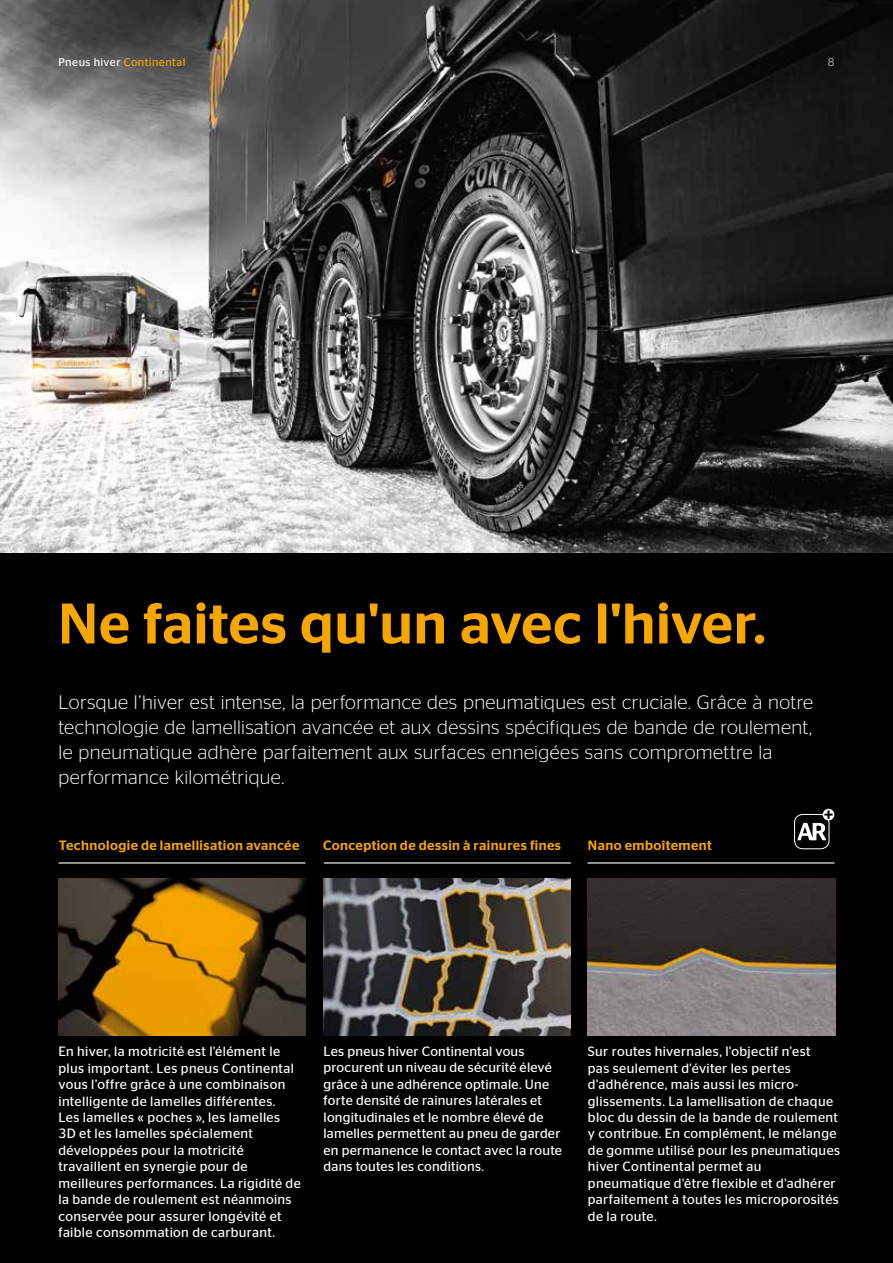
<style>
.page{position:relative;width:893px;height:1263px;background:#000}
.page>*{position:absolute;margin:0;border:0;box-sizing:border-box;transform-origin:0 0}
.t1{font:500 57px "Continental Stag Sans";letter-spacing:.01em;color:#f7a600}
.t2{font:300 19.5px/24.8px "Continental Stag Sans";letter-spacing:.02em;color:#fff}
.t3{font:13.5px/16.5px "Continental Stag Sans";letter-spacing:.025em;color:#fff}
.t4{font:500 13.5px "Continental Stag Sans";letter-spacing:.03em;color:#f7a600}
.t5{font:11.25px "Continental Stag Sans";letter-spacing:.045em;color:#f7a600}
.t6{font:300 11.25px "Continental Stag Sans";color:#fff}
.s1{color:#fff}
</style>
<div class="page">
<img style="left:0;top:0;width:893px;height:553px">
<img style="left:58px;top:879px;width:248px;height:156px">
<img style="left:324px;top:879px;width:247px;height:156px">
<img style="left:588px;top:879px;width:247px;height:156px">
<svg style="left:0;top:0;width:48px;height:51px;background:#6c6c6c"></svg>
<hr style="left:587px;top:862px;width:247px;height:1px;background:#fff">
<hr style="left:324px;top:862px;width:247px;height:1px;background:#fff">
<hr style="left:58px;top:862px;width:247px;height:1px;background:#fff">
<div style="left:794px;top:814px;width:35px;height:35px;border:1px solid #fff;border-radius:8px"></div>
<svg style="left:798px;top:810px;width:35px;height:30px"></svg>
<p class="t5" style="left:58px;top:56px;width:129px"><span class="s1">Pneus hiver</span> Continental</p>
<p class="t6" style="left:828px;top:56px;width:8px">8</p>
<h1 class="t1" style="left:58px;top:591px;width:709px">Ne faites qu'un avec l'hiver.</h1>
<p class="t2" style="left:58px;top:690px;width:756px">Lorsque l’hiver est intense, la performance des pneumatiques est cruciale. Grâce à notre technologie de lamellisation avancée et aux dessins spécifiques de bande de roulement, le pneumatique adhère parfaitement aux surfaces enneigées sans compromettre la performance kilométrique.</p>
<p class="t4" style="left:59px;top:837px;width:242px">Technologie de lamellisation avancée</p>
<p class="t4" style="left:323px;top:837px;width:239px">Conception de dessin à rainures fines</p>
<p class="t4" style="left:588px;top:837px;width:125px">Nano emboîtement</p>
<p class="t3" style="left:58px;top:1043px;width:244px">En hiver, la motricité est l'élément le plus important. Les pneus Continental vous l'offre grâce à une combinaison intelligente de lamelles différentes.<br>Les lamelles « poches », les lamelles 3D et les lamelles spécialement développées pour la motricité travaillent en synergie pour de meilleures performances. La rigidité de la bande de roulement est néanmoins conservée pour assurer longévité et faible consommation de carburant.</p>
<p class="t3" style="left:324px;top:1043px;width:240px">Les pneus hiver Continental vous procurent un niveau de sécurité élevé grâce à une adhérence optimale. Une forte densité de rainures latérales et longitudinales et le nombre élevé de lamelles permettent au pneu de garder en permanence le contact avec la route dans toutes les conditions.</p>
<p class="t3" style="left:588px;top:1043px;width:254px">Sur routes hivernales, l'objectif n'est<br>pas seulement d'éviter les pertes d'adhérence, mais aussi les micro&shy;glissements. La lamellisation de chaque bloc du dessin de la bande de roulement y contribue. En complément, le mélange de gomme utilisé pour les pneumatiques hiver Continental permet au pneumatique d'être flexible et d'adhérer parfaitement à toutes les microporosités de la route.</p>
</div>
